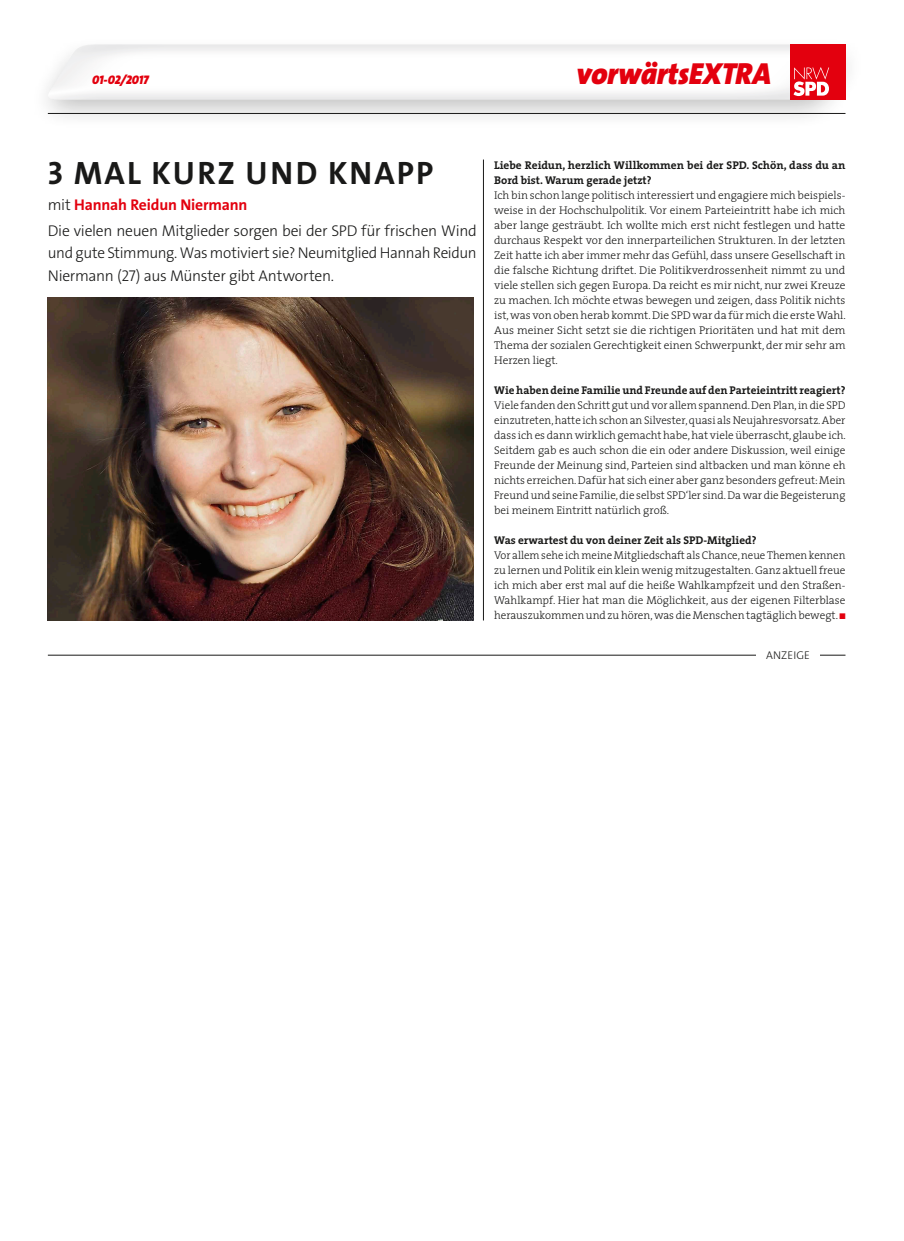
<style>
.page{position:relative;width:904px;height:1241px;background:#fff}
.page>*{position:absolute;margin:0;border:0;box-sizing:border-box;transform-origin:0 0}
.t1{font:32.5px "The Sans LP7 Bld";letter-spacing:.065em;color:#191918}
.t2{font:30.62px "The Sans LP9 Black IT";letter-spacing:-.005em;color:#e3000e}
.t3{font:15.62px/22.5px "The Sans LP3 Lig";letter-spacing:-.025em;color:#191918;text-align:justify}
.t4{font:15.62px "The Sans LP7 Bld";letter-spacing:-.01em;color:#e3000e}
.t5{font:12.5px "The Sans LP9 Black IT";letter-spacing:-.01em;color:#e3000e}
.t6{font:300 11.25px/15px "The Serif";color:#191918;text-align:justify}
.t7{font:700 11.25px/15px "The Serif";color:#191918}
.t8{font:11.25px "The Sans LP3 Lig";letter-spacing:.015em;color:#191918}
.s1{font-family:"The Sans LP3 Lig";color:#191918}
.s2{color:#e3000e}
</style>
<div class="page">
<div style="left:30px;top:37px;width:836px;height:93px;background:#191918;opacity:.29"></div>
<img style="left:48px;top:44px;width:742px;height:55px">
<hr style="left:48px;top:113px;width:797px;height:1px;background:#191918">
<div style="left:790px;top:44px;width:55px;height:56px;background:#e3000e"></div>
<svg style="left:793px;top:67px;width:36px;height:29px"></svg>
<hr style="left:48px;top:655px;width:797px;height:1px;background:#191918">
<div style="left:756px;top:648px;width:64px;height:13px;background:#fff"></div>
<hr style="left:483px;top:159px;width:1px;height:461px;background:#191918">
<img style="left:48px;top:298px;width:425px;height:322px">
<p class="t5" style="left:92px;top:71px;width:58px">01-02/2017</p>
<h2 class="t2" style="left:576px;top:53px;width:196px">vorwärtsEXTRA</h2>
<h1 class="t1" style="left:48px;top:152px;width:387px">3 MAL KURZ UND KNAPP</h1>
<h3 class="t4" style="left:48px;top:194px;width:201px"><span class="s1">mit</span> Hannah Reidun Niermann</h3>
<h3 class="t3" style="left:48px;top:219px;width:430px">Die vielen neuen Mitglieder sorgen bei der SPD für frischen Wind und gute Stimmung. Was motiviert sie? Neumitglied Hannah Reidun Niermann (27) aus Münster gibt Antworten.</h3>
<p class="t7" style="left:494px;top:157px;width:353px">Liebe Reidun, herzlich Willkommen bei der SPD. Schön, dass du an<br>Bord bist. Warum gerade jetzt?</p>
<p class="t6" style="left:494px;top:187px;width:353px">Ich bin schon lange politisch interessiert und engagiere mich beispiels&shy;weise in der Hochschulpolitik. Vor einem Parteieintritt habe ich mich aber lange gesträubt. Ich wollte mich erst nicht festlegen und hatte durchaus Respekt vor den innerparteilichen Strukturen. In der letzten Zeit hatte ich aber immer mehr das Gefühl, dass unsere Gesellschaft in die falsche Richtung driftet. Die Politikverdrossenheit nimmt zu und viele stellen sich gegen Europa. Da reicht es mir nicht, nur zwei Kreuze zu machen. Ich möchte etwas bewegen und zeigen, dass Politik nichts ist, was von oben herab kommt. Die SPD war da für mich die erste Wahl.<br>Aus meiner Sicht setzt sie die richtigen Prioritäten und hat mit dem Thema der sozialen Gerechtigkeit einen Schwerpunkt, der mir sehr am Herzen liegt.</p>
<p class="t7" style="left:494px;top:382px;width:353px">Wie haben deine Familie und Freunde auf den Parteieintritt reagiert?</p>
<p class="t6" style="left:494px;top:397px;width:353px">Viele fanden den Schritt gut und vor allem spannend. Den Plan, in die SPD einzutreten, hatte ich schon an Silvester, quasi als Neujahresvorsatz. Aber dass ich es dann wirklich gemacht habe, hat viele überrascht, glaube ich.<br>Seitdem gab es auch schon die ein oder andere Diskussion, weil einige Freunde der Meinung sind, Parteien sind altbacken und man könne eh nichts erreichen. Dafür hat sich einer aber ganz besonders gefreut: Mein Freund und seine Familie, die selbst SPD‘ler sind. Da war die Begeisterung bei meinem Eintritt natürlich groß.</p>
<p class="t7" style="left:494px;top:532px;width:264px">Was erwartest du von deiner Zeit als SPD-Mitglied?</p>
<p class="t6" style="left:494px;top:547px;width:353px">Vor allem sehe ich meine Mitgliedschaft als Chance, neue Themen kennen zu lernen und Politik ein klein wenig mitzugestalten. Ganz aktuell freue ich mich aber erst mal auf die heiße Wahlkampfzeit und den Straßen-Wahlkampf. Hier hat man die Möglichkeit, aus der eigenen Filterblase herauszukommen und zu hören, was die Menschen tagtäglich bewegt. <span class="s2">■</span></p>
<p class="t8" style="left:766px;top:648px;width:45px">ANZEIGE</p>
</div>
